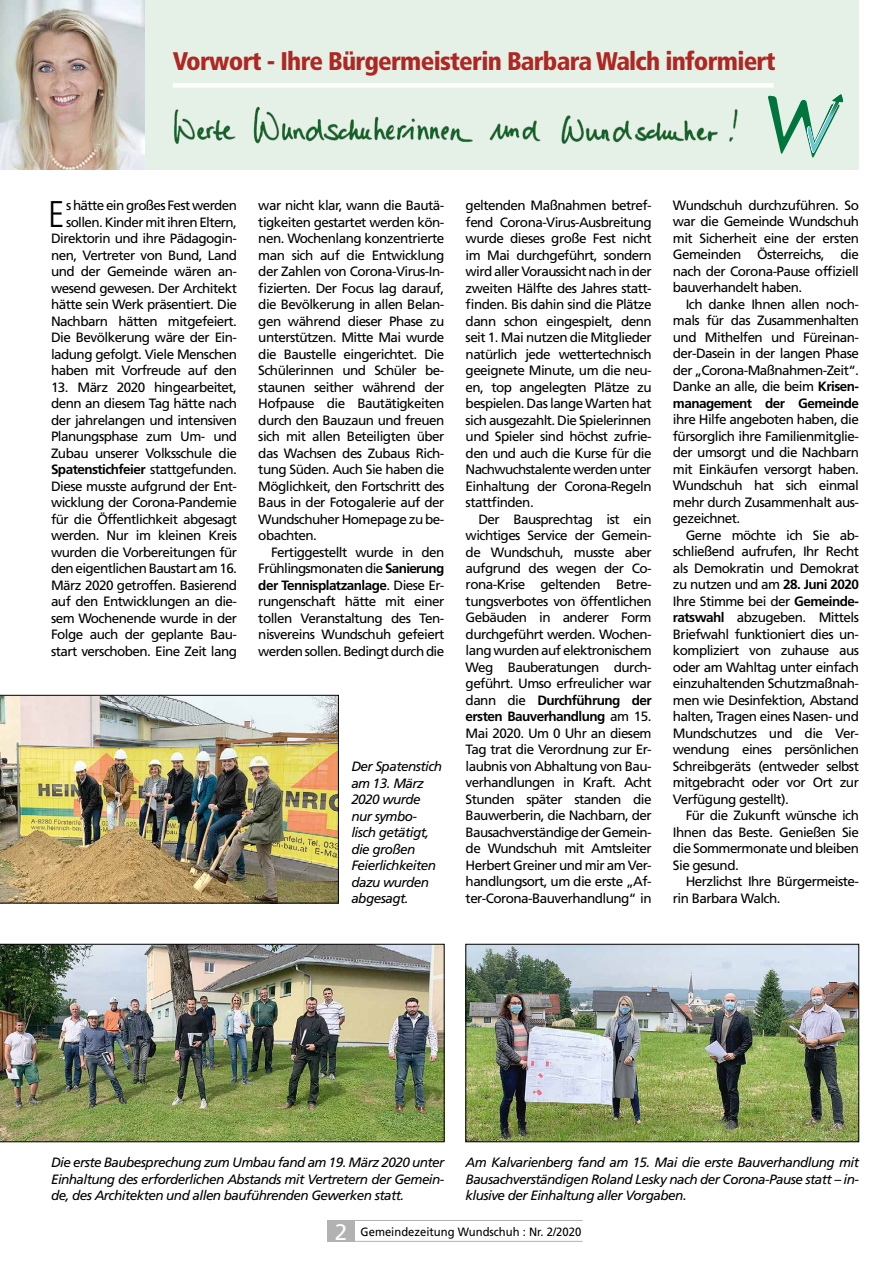
<style>
.page{position:relative;width:893px;height:1263px;background:#fff}
.page>*{position:absolute;margin:0;border:0;box-sizing:border-box;transform-origin:0 0}
.t1{font:300 condensed 37.2px "Frutiger LT Std";color:#000}
.t2{font:900 condensed 25.5px "Frutiger LT Std";letter-spacing:-.03em;color:#af2622}
.t3{font:13.5px/16.5px "Frutiger LT Std";letter-spacing:-.04em;color:#000;text-align:justify}
.t4{font:italic 13.5px/16.5px "Frutiger LT Std";letter-spacing:-.04em;color:#000;text-align:justify}
.t5{font:12px "Frutiger LT Std";color:#000;scale:.94 1}
.s1{font-weight:700}
.s2{font-size:22.5px;color:#fff}
</style>
<div class="page">
<div style="left:327px;top:1220px;width:28px;height:22px;background:#b3b2b2"></div>
<hr style="left:327px;top:1220px;width:256px;height:1px;background:#b3b2b2">
<hr style="left:327px;top:1241px;width:256px;height:1px;background:#b3b2b2">
<div style="left:0;top:0;width:859px;height:169px;background:#e5f1e6"></div>
<div style="left:173px;top:83px;width:600px;height:5px;background:#fff"></div>
<img style="left:0;top:0;width:144px;height:169px">
<img style="left:174px;top:106px;width:564px;height:38px">
<svg style="left:768px;top:94px;width:75px;height:64px"></svg>
<img style="left:0;top:695px;width:339px;height:208px">
<img style="left:468px;top:946px;width:389px;height:194px">
<div style="left:466px;top:944px;width:393px;height:198px;border:1px solid #000"></div>
<img style="left:0;top:944px;width:444px;height:198px">
<h2 class="t2" style="left:173px;top:46px;width:604px">Vorwort - Ihre Bürgermeisterin Barbara Walch informiert</h2>
<p class="t3" style="left:51px;top:197px;width:188px;text-align:right">s hätte ein großes Fest werden sollen. Kinder mit ihren Eltern,<br>Direktorin und ihre Pädagogin&shy;nen, Vertreter von Bund, Land und der Gemeinde wären an&shy;wesend gewesen. Der Architekt hätte sein Werk präsentiert. Die<br>Nachbarn hätten mitgefeiert.<br>Die Bevölkerung wäre der Ein&shy;ladung gefolgt. Viele Menschen haben mit Vorfreude auf den</p>
<p class="t3" style="left:51px;top:379px;width:188px">13. März 2020 hingearbeitet, denn an diesem Tag hätte nach der jahrelangen und intensiven Planungsphase zum Um- und Zubau unserer Volksschule die <span class="s1">Spatenstichfeier</span> stattgefunden.<br>Diese musste aufgrund der Ent&shy;wicklung der Corona-Pandemie für die Öffentlichkeit abgesagt werden. Nur im kleinen Kreis wurden die Vorbereitungen für den eigentlichen Baustart am 16.<br>März 2020 getroffen. Basierend auf den Entwicklungen an die&shy;sem Wochenende wurde in der Folge auch der geplante Bau&shy;start verschoben. Eine Zeit lang</p>
<h1 class="t1" style="left:48px;top:193px;width:18px">E</h1>
<p class="t3" style="left:258px;top:197px;width:188px">war nicht klar, wann die Bautä&shy;tigkeiten gestartet werden kön&shy;nen. Wochenlang konzentrierte man sich auf die Entwicklung der Zahlen von Corona-Virus-In&shy;fizierten. Der Focus lag darauf, die Bevölkerung in allen Belan&shy;gen während dieser Phase zu unterstützen. Mitte Mai wurde die Baustelle eingerichtet. Die Schülerinnen und Schüler be&shy;staunen seither während der Hofpause die Bautätigkeiten durch den Bauzaun und freuen sich mit allen Beteiligten über das Wachsen des Zubaus Rich&shy;tung Süden. Auch Sie haben die Möglichkeit, den Fortschritt des Baus in der Fotogalerie auf der Wundschuher Homepage zu be&shy;obachten.</p>
<p class="t3" style="left:258px;top:544px;width:188px;text-indent:13px">Fertiggestellt wurde in den Frühlingsmonaten die <span class="s1">Sanierung der Tennisplatzanlage</span>. Diese Er&shy;rungenschaft hätte mit einer tollen Veranstaltung des Ten&shy;nisvereins Wundschuh gefeiert werden sollen. Bedingt durch die</p>
<p class="t4" style="left:351px;top:758px;width:92px;text-align:left">Der Spatenstich am 13. März<br>2020 wurde nur symbo&shy;lisch getätigt, die großen<br>Feierlichkeiten dazu wurden abgesagt.</p>
<p class="t3" style="left:466px;top:197px;width:188px">geltenden Maßnahmen betref&shy;fend Corona-Virus-Ausbreitung wurde dieses große Fest nicht im Mai durchgeführt, sondern wird aller Voraussicht nach in der zweiten Hälfte des Jahres statt&shy;finden. Bis dahin sind die Plätze dann schon eingespielt, denn seit 1. Mai nutzen die Mitglieder natürlich jede wettertechnisch geeignete Minute, um die neu&shy;en, top angelegten Plätze zu bespielen. Das lange Warten hat sich ausgezahlt. Die Spielerinnen und Spieler sind höchst zufrie&shy;den und auch die Kurse für die Nachwuchstalente werden unter Einhaltung der Corona-Regeln stattfinden.</p>
<p class="t3" style="left:466px;top:511px;width:188px;text-indent:13px">Der Bausprechtag ist ein wichtiges Service der Gemein&shy;de Wundschuh, musste aber aufgrund des wegen der Co&shy;rona-Krise geltenden Betre&shy;tungsverbotes von öffentlichen Gebäuden in anderer Form durchgeführt werden. Wochen&shy;lang wurden auf elektronischem Weg Bauberatungen durch&shy;geführt. Umso erfreulicher war dann die <span class="s1">Durchführung der ersten Bauverhandlung</span> am 15.<br>Mai 2020. Um 0 Uhr an diesem Tag trat die Verordnung zur Er&shy;laubnis von Abhaltung von Bau&shy;verhandlungen in Kraft. Acht Stunden später standen die Bauwerberin, die Nachbarn, der Bausachverständige der Gemein&shy;de Wundschuh mit Amtsleiter Herbert Greiner und mir am Ver&shy;handlungsort, um die erste „Af&shy;ter-Corona-Bauverhandlung“ in</p>
<p class="t3" style="left:673px;top:197px;width:188px">Wundschuh durchzuführen. So war die Gemeinde Wundschuh mit Sicherheit eine der ersten Gemeinden Österreichs, die nach der Corona-Pause offiziell bauverhandelt haben.</p>
<p class="t3" style="left:673px;top:296px;width:188px;text-indent:13px">Ich danke Ihnen allen noch&shy;mals für das Zusammenhalten und Mithelfen und Füreinan&shy;der-Dasein in der langen Phase der „Corona-Maßnahmen-Zeit“.<br>Danke an alle, die beim <span class="s1">Krisen&shy;management der Gemeinde</span></p>
<p class="t3" style="left:673px;top:411px;width:188px">ihre Hilfe angeboten haben, die fürsorglich ihre Familienmitglie&shy;der umsorgt und die Nachbarn mit Einkäufen versorgt haben.<br>Wundschuh hat sich einmal mehr durch Zusammenhalt aus&shy;gezeichnet.</p>
<p class="t3" style="left:673px;top:527px;width:188px;text-indent:13px">Gerne möchte ich Sie ab&shy;schließend aufrufen, Ihr Recht als Demokratin und Demokrat zu nutzen und am <span class="s1">28. Juni 2020<br></span>Ihre Stimme bei der <span class="s1">Gemeinde&shy;ratswahl</span> abzugeben. Mittels Briefwahl funktioniert dies un&shy;kompliziert von zuhause aus oder am Wahltag unter einfach einzuhaltenden Schutzmaßnah&shy;men wie Desinfektion, Abstand halten, Tragen eines Nasen- und Mundschutzes und die Ver&shy;wendung eines persönlichen Schreibgeräts (entweder selbst mitgebracht oder vor Ort zur Verfügung gestellt).</p>
<p class="t3" style="left:673px;top:807px;width:188px;text-indent:13px">Für die Zukunft wünsche ich Ihnen das Beste. Genießen Sie die Sommermonate und bleiben Sie gesund.</p>
<p class="t3" style="left:673px;top:873px;width:188px;text-indent:13px">Herzlichst Ihre Bürgermeiste&shy;rin Barbara Walch.</p>
<p class="t4" style="left:51px;top:1154px;width:395px">Die erste Baubesprechung zum Umbau fand am 19. März 2020 unter Einhaltung des erforderlichen Abstands mit Vertretern der Gemein&shy;de, des Architekten und allen bauführenden Gewerken statt.</p>
<p class="t4" style="left:466px;top:1154px;width:395px">Am Kalvarienberg fand am 15. Mai die erste Bauverhandlung mit Bausachverständigen Roland Lesky nach der Corona-Pause statt – in&shy;klusive der Einhaltung aller Vorgaben.</p>
<p class="t5" style="left:335px;top:1224px;width:264px"><span class="s2">2</span> Gemeindezeitung Wundschuh : Nr. 2/2020</p>
</div>
